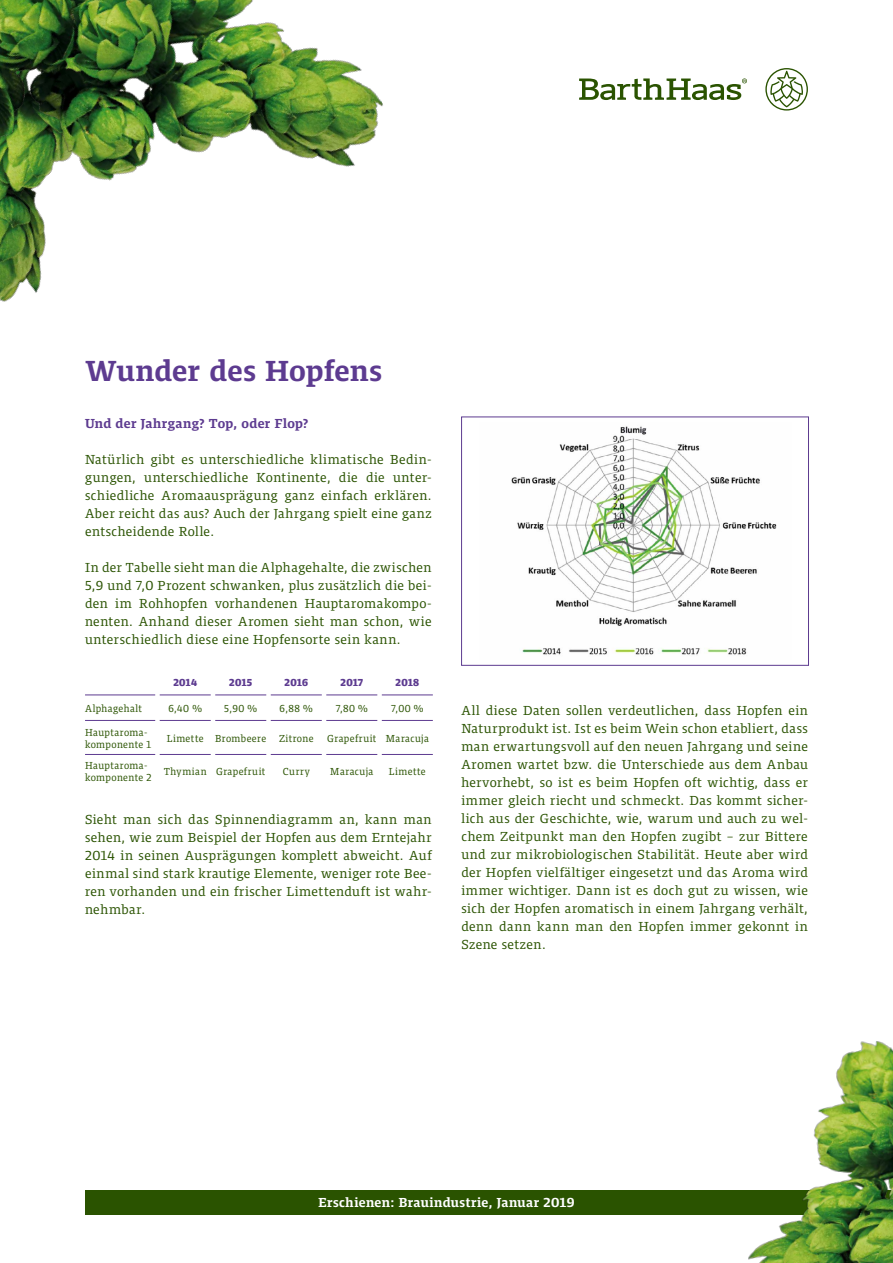
<style>
.page{position:relative;width:893px;height:1263px;background:#fff}
.page>*{position:absolute;margin:0;border:0;box-sizing:border-box;transform-origin:0 0}
.t1{font:700 30px "Hop One";letter-spacing:.01em;color:#5d3b90}
.t2{font:13.5px/18px "Hop One";letter-spacing:.03em;color:#2a5300;text-align:justify}
.t3{font:700 13.5px "Hop One";letter-spacing:.03em;color:#fff}
.t4{font:700 13.5px "Hop One";letter-spacing:.025em;color:#5d3b90}
.t5{font:10.5px/12px "Hop One";letter-spacing:.04em;color:#2a5300;scale:.95 1}
.t6{font:900 10.5px "Hop One";letter-spacing:.03em;color:#5d3b90;scale:.95 1}
</style>
<div class="page">
<svg style="left:579px;top:68px;width:229px;height:43px"></svg>
<div style="left:85px;top:1190px;width:808px;height:24px;background:#2a5300"></div>
<img style="left:0;top:0;width:383px;height:302px">
<img style="left:742px;top:1041px;width:151px;height:222px">
<hr style="left:85px;top:694px;width:70px;height:1px;background:#5d3b90">
<hr style="left:160px;top:694px;width:51px;height:1px;background:#5d3b90">
<hr style="left:215px;top:694px;width:51px;height:1px;background:#5d3b90">
<hr style="left:271px;top:694px;width:51px;height:1px;background:#5d3b90">
<hr style="left:326px;top:694px;width:51px;height:1px;background:#5d3b90">
<hr style="left:382px;top:694px;width:51px;height:1px;background:#5d3b90">
<hr style="left:85px;top:720px;width:70px;height:1px;background:#5d3b90">
<hr style="left:160px;top:720px;width:51px;height:1px;background:#5d3b90">
<hr style="left:215px;top:720px;width:51px;height:1px;background:#5d3b90">
<hr style="left:271px;top:720px;width:51px;height:1px;background:#5d3b90">
<hr style="left:326px;top:720px;width:51px;height:1px;background:#5d3b90">
<hr style="left:382px;top:720px;width:51px;height:1px;background:#5d3b90">
<hr style="left:85px;top:754px;width:70px;height:1px;background:#5d3b90">
<hr style="left:160px;top:754px;width:51px;height:1px;background:#5d3b90">
<hr style="left:215px;top:754px;width:51px;height:1px;background:#5d3b90">
<hr style="left:271px;top:754px;width:51px;height:1px;background:#5d3b90">
<hr style="left:326px;top:754px;width:51px;height:1px;background:#5d3b90">
<hr style="left:382px;top:754px;width:51px;height:1px;background:#5d3b90">
<img style="left:511px;top:426px;width:266px;height:229px">
<div style="left:461px;top:417px;width:348px;height:248px;border:1px solid #5d3b90"></div>
<h1 class="t1" style="left:85px;top:349px;width:299px">Wunder des Hopfens</h1>
<p class="t4" style="left:85px;top:413px;width:225px">Und der Jahrgang? Top, oder Flop?</p>
<p class="t2" style="left:85px;top:449px;width:348px">Natürlich gibt es unterschiedliche klimatische Bedin&shy;gungen, unterschiedliche Kontinente, die die unter&shy;schiedliche Aromaausprägung ganz einfach erklären.<br>Aber reicht das aus? Auch der Jahrgang spielt eine ganz entscheidende Rolle.</p>
<p class="t2" style="left:85px;top:557px;width:348px">In der Tabelle sieht man die Alphagehalte, die zwischen 5,9 und 7,0 Prozent schwanken, plus zusätzlich die bei&shy;den im Rohhopfen vorhandenen Hauptaromakompo&shy;nenten. Anhand dieser Aromen sieht man schon, wie unterschiedlich diese eine Hopfensorte sein kann.</p>
<p class="t6" style="left:173px;top:675px;width:26px">2014</p>
<p class="t6" style="left:229px;top:675px;width:26px">2015</p>
<p class="t6" style="left:284px;top:675px;width:26px">2016</p>
<p class="t6" style="left:340px;top:675px;width:25px">2017</p>
<p class="t6" style="left:395px;top:675px;width:26px">2018</p>
<p class="t5" style="left:85px;top:701px;width:62px">Alphagehalt</p>
<p class="t5" style="left:168px;top:701px;width:37px">6,40 %</p>
<p class="t5" style="left:224px;top:701px;width:36px">5,90 %</p>
<p class="t5" style="left:280px;top:701px;width:36px">6,88 %</p>
<p class="t5" style="left:336px;top:701px;width:35px">7,80 %</p>
<p class="t5" style="left:391px;top:701px;width:36px">7,00 %</p>
<p class="t5" style="left:85px;top:725px;width:71px">Hauptaroma&shy;komponente 1</p>
<p class="t5" style="left:167px;top:731px;width:156px">Limette Brombeere Zitrone</p>
<p class="t5" style="left:327px;top:731px;width:109px">Grapefruit Maracuja</p>
<p class="t5" style="left:85px;top:758px;width:72px">Hauptaroma&shy;komponente 2</p>
<p class="t5" style="left:164px;top:764px;width:108px">Thymian Grapefruit</p>
<p class="t5" style="left:283px;top:764px;width:30px">Curry</p>
<p class="t5" style="left:330px;top:764px;width:47px">Maracuja</p>
<p class="t5" style="left:389px;top:764px;width:40px">Limette</p>
<p class="t2" style="left:85px;top:809px;width:348px">Sieht man sich das Spinnendiagramm an, kann man sehen, wie zum Beispiel der Hopfen aus dem Erntejahr 2014 in seinen Ausprägungen komplett abweicht. Auf einmal sind stark krautige Elemente, weniger rote Bee&shy;ren vorhanden und ein frischer Limettenduft ist wahr&shy;nehmbar.</p>
<p class="t2" style="left:461px;top:701px;width:348px">All diese Daten sollen verdeutlichen, dass Hopfen ein Naturprodukt ist. Ist es beim Wein schon etabliert, dass man erwartungsvoll auf den neuen Jahrgang und seine Aromen wartet bzw. die Unterschiede aus dem Anbau hervorhebt, so ist es beim Hopfen oft wichtig, dass er immer gleich riecht und schmeckt. Das kommt sicher&shy;lich aus der Geschichte, wie, warum und auch zu wel&shy;chem Zeitpunkt man den Hopfen zugibt – zur Bittere und zur mikrobiologischen Stabilität. Heute aber wird der Hopfen vielfältiger eingesetzt und das Aroma wird immer wichtiger. Dann ist es doch gut zu wissen, wie sich der Hopfen aromatisch in einem Jahrgang verhält, denn dann kann man den Hopfen immer gekonnt in Szene setzen.</p>
<p class="t3" style="left:318px;top:1192px;width:258px">Erschienen: Brauindustrie, Januar 2019</p>
</div>
